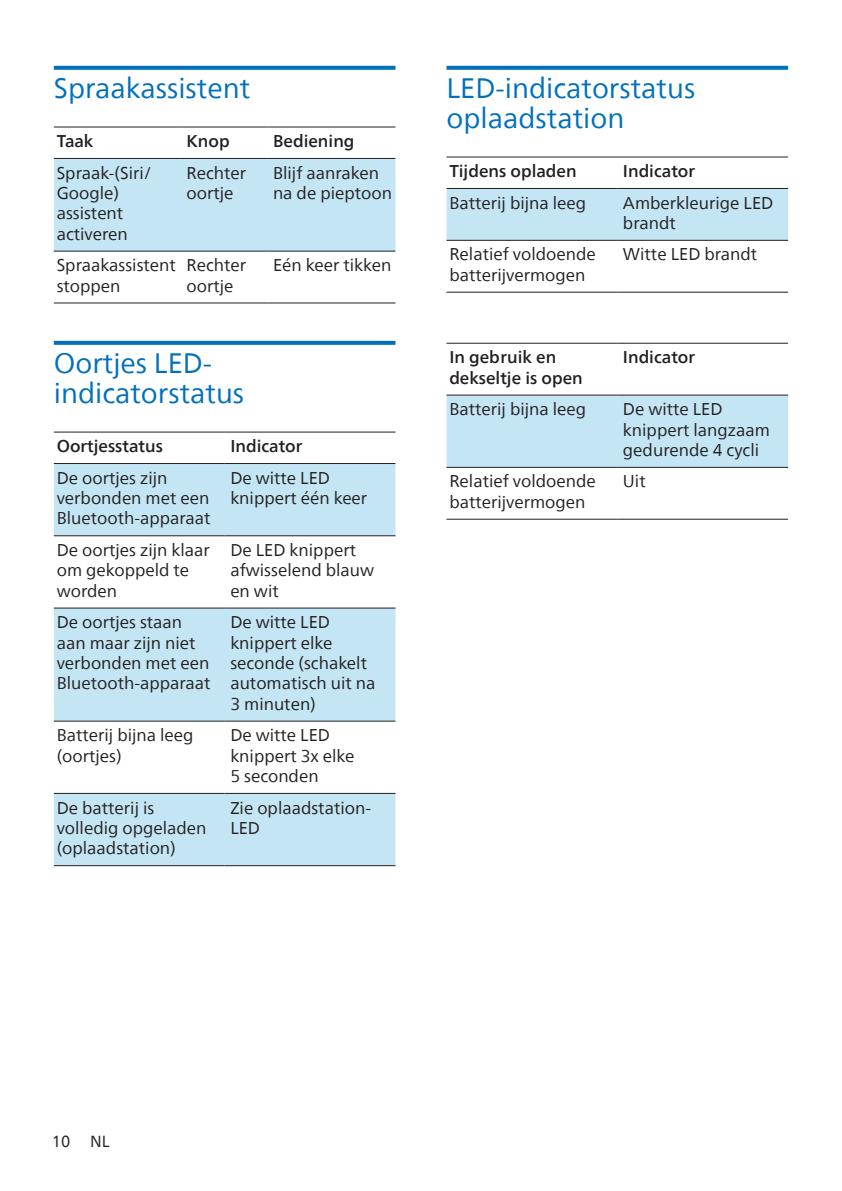
<style>
.page{position:relative;width:842px;height:1191px;background:#fff}
.page>*{position:absolute;margin:0;border:0;box-sizing:border-box;transform-origin:0 0}
.heading2{font:28px/30px "Neue Frutiger World";color:#0070bd}
.Body_Text{font:17px/20.4px "Neue Frutiger World";color:#231f20}
.Body_Text-2{font:500 17px/20.4px "Neue Frutiger World";color:#231f20}
.t1{font:16px "Neue Frutiger World";color:#231f20}
</style>
<div class="page">
<svg style="left:54px;top:66px;width:341px;height:4px"></svg>
<svg style="left:54px;top:341px;width:341px;height:4px"></svg>
<div style="left:54px;top:159px;width:341px;height:92px;background:#c4e5f4"></div>
<hr style="left:54px;top:126px;width:127px;height:1px;background:#231f20">
<hr style="left:181px;top:126px;width:86px;height:1px;background:#231f20">
<hr style="left:267px;top:126px;width:128px;height:1px;background:#231f20">
<hr style="left:54px;top:158px;width:127px;height:1px;background:#231f20">
<hr style="left:181px;top:158px;width:86px;height:1px;background:#231f20">
<hr style="left:267px;top:158px;width:128px;height:1px;background:#231f20">
<hr style="left:54px;top:251px;width:127px;height:1px;background:#231f20">
<hr style="left:181px;top:251px;width:86px;height:1px;background:#231f20">
<hr style="left:267px;top:251px;width:128px;height:1px;background:#231f20">
<hr style="left:54px;top:302px;width:127px;height:1px;background:#231f20">
<hr style="left:181px;top:302px;width:86px;height:1px;background:#231f20">
<hr style="left:267px;top:302px;width:128px;height:1px;background:#231f20">
<svg style="left:54px;top:464px;width:341px;height:401px;fill:#c4e5f4"></svg>
<svg style="left:54px;top:721px;width:341px;height:72px"></svg>
<hr style="left:54px;top:431px;width:171px;height:1px;background:#231f20">
<hr style="left:225px;top:431px;width:170px;height:1px;background:#231f20">
<hr style="left:54px;top:463px;width:171px;height:1px;background:#231f20">
<hr style="left:225px;top:463px;width:170px;height:1px;background:#231f20">
<hr style="left:54px;top:535px;width:171px;height:1px;background:#231f20">
<hr style="left:225px;top:535px;width:170px;height:1px;background:#231f20">
<hr style="left:54px;top:607px;width:171px;height:1px;background:#231f20">
<hr style="left:225px;top:607px;width:170px;height:1px;background:#231f20">
<hr style="left:54px;top:720px;width:171px;height:1px;background:#231f20">
<hr style="left:225px;top:720px;width:170px;height:1px;background:#231f20">
<hr style="left:54px;top:793px;width:171px;height:1px;background:#231f20">
<hr style="left:225px;top:793px;width:170px;height:1px;background:#231f20">
<hr style="left:54px;top:865px;width:171px;height:1px;background:#231f20">
<hr style="left:225px;top:865px;width:170px;height:1px;background:#231f20">
<svg style="left:446px;top:66px;width:342px;height:4px"></svg>
<svg style="left:446px;top:189px;width:342px;height:278px"></svg>
<svg style="left:446px;top:518px;width:342px;height:1px"></svg>
<hr style="left:446px;top:156px;width:171px;height:1px;background:#231f20">
<hr style="left:617px;top:156px;width:171px;height:1px;background:#231f20">
<hr style="left:446px;top:188px;width:171px;height:1px;background:#231f20">
<hr style="left:617px;top:188px;width:171px;height:1px;background:#231f20">
<hr style="left:446px;top:240px;width:171px;height:1px;background:#231f20">
<hr style="left:617px;top:240px;width:171px;height:1px;background:#231f20">
<hr style="left:446px;top:292px;width:171px;height:1px;background:#231f20">
<hr style="left:617px;top:292px;width:171px;height:1px;background:#231f20">
<hr style="left:446px;top:343px;width:171px;height:1px;background:#231f20">
<hr style="left:617px;top:343px;width:171px;height:1px;background:#231f20">
<hr style="left:446px;top:394px;width:171px;height:1px;background:#231f20">
<hr style="left:617px;top:394px;width:171px;height:1px;background:#231f20">
<hr style="left:446px;top:467px;width:171px;height:1px;background:#231f20">
<hr style="left:617px;top:467px;width:171px;height:1px;background:#231f20">
<hr style="left:446px;top:519px;width:171px;height:1px;background:#231f20">
<hr style="left:617px;top:519px;width:171px;height:1px;background:#231f20">
<p class="heading2" style="left:54px;top:74px;width:198px">Spraakassistent</p>
<p class="Body_Text-2" style="left:57px;top:131px;width:38px">Taak</p>
<p class="Body_Text-2" style="left:187px;top:131px;width:45px">Knop</p>
<p class="Body_Text-2" style="left:273px;top:131px;width:83px">Bediening</p>
<p class="Body_Text" style="left:57px;top:163px;width:96px">Spraak-(Siri/<br>Google) assistent activeren</p>
<p class="Body_Text" style="left:187px;top:163px;width:61px">Rechter oortje</p>
<p class="Body_Text" style="left:273px;top:163px;width:121px">Blijf aanraken na de pieptoon</p>
<p class="Body_Text" style="left:57px;top:255px;width:121px">Spraakassistent stoppen</p>
<p class="Body_Text" style="left:187px;top:255px;width:61px">Rechter oortje</p>
<p class="Body_Text" style="left:273px;top:255px;width:120px">Eén keer tikken</p>
<p class="heading2" style="left:54px;top:349px;width:192px">Oortjes LED&shy;indicatorstatus</p>
<p class="Body_Text-2" style="left:57px;top:436px;width:108px">Oortjesstatus</p>
<p class="Body_Text-2" style="left:230px;top:436px;width:74px">Indicator</p>
<p class="Body_Text" style="left:57px;top:468px;width:155px">De oortjes zijn verbonden met een<br>Bluetooth-apparaat</p>
<p class="Body_Text" style="left:230px;top:468px;width:138px">De witte LED knippert één keer</p>
<p class="Body_Text" style="left:57px;top:540px;width:155px">De oortjes zijn klaar om gekoppeld te worden</p>
<p class="Body_Text" style="left:230px;top:540px;width:145px">De LED knippert afwisselend blauw en wit</p>
<p class="Body_Text" style="left:57px;top:612px;width:155px">De oortjes staan aan maar zijn niet verbonden met een<br>Bluetooth-apparaat</p>
<p class="Body_Text" style="left:230px;top:612px;width:147px">De witte LED knippert elke seconde (schakelt automatisch uit na<br>3 minuten)</p>
<p class="Body_Text" style="left:57px;top:725px;width:138px">Batterij bijna leeg (oortjes)</p>
<p class="Body_Text" style="left:230px;top:725px;width:126px">De witte LED knippert 3x elke<br>5 seconden</p>
<p class="Body_Text" style="left:57px;top:797px;width:151px">De batterij is volledig opgeladen (oplaadstation)</p>
<p class="Body_Text" style="left:230px;top:797px;width:142px">Zie oplaadstation-<br>LED</p>
<p class="heading2" style="left:446px;top:74px;width:250px">LED-indicatorstatus oplaadstation</p>
<p class="Body_Text-2" style="left:449px;top:161px;width:129px">Tijdens opladen</p>
<p class="Body_Text-2" style="left:623px;top:161px;width:74px">Indicator</p>
<p class="Body_Text" style="left:449px;top:193px;width:138px">Batterij bijna leeg</p>
<p class="Body_Text" style="left:623px;top:193px;width:152px">Amberkleurige LED brandt</p>
<p class="Body_Text" style="left:449px;top:244px;width:148px">Relatief voldoende batterijvermogen</p>
<p class="Body_Text" style="left:623px;top:244px;width:136px">Witte LED brandt</p>
<p class="Body_Text-2" style="left:449px;top:347px;width:135px">In gebruik en dekseltje is open</p>
<p class="Body_Text-2" style="left:623px;top:347px;width:74px">Indicator</p>
<p class="Body_Text" style="left:449px;top:399px;width:138px">Batterij bijna leeg</p>
<p class="Body_Text" style="left:623px;top:399px;width:148px">De witte LED knippert langzaam gedurende 4 cycli</p>
<p class="Body_Text" style="left:449px;top:471px;width:148px">Relatief voldoende batterijvermogen</p>
<p class="Body_Text" style="left:623px;top:471px;width:24px">Uit</p>
<p class="t1" style="left:52px;top:1128px;width:59px">10 NL</p>
</div>
